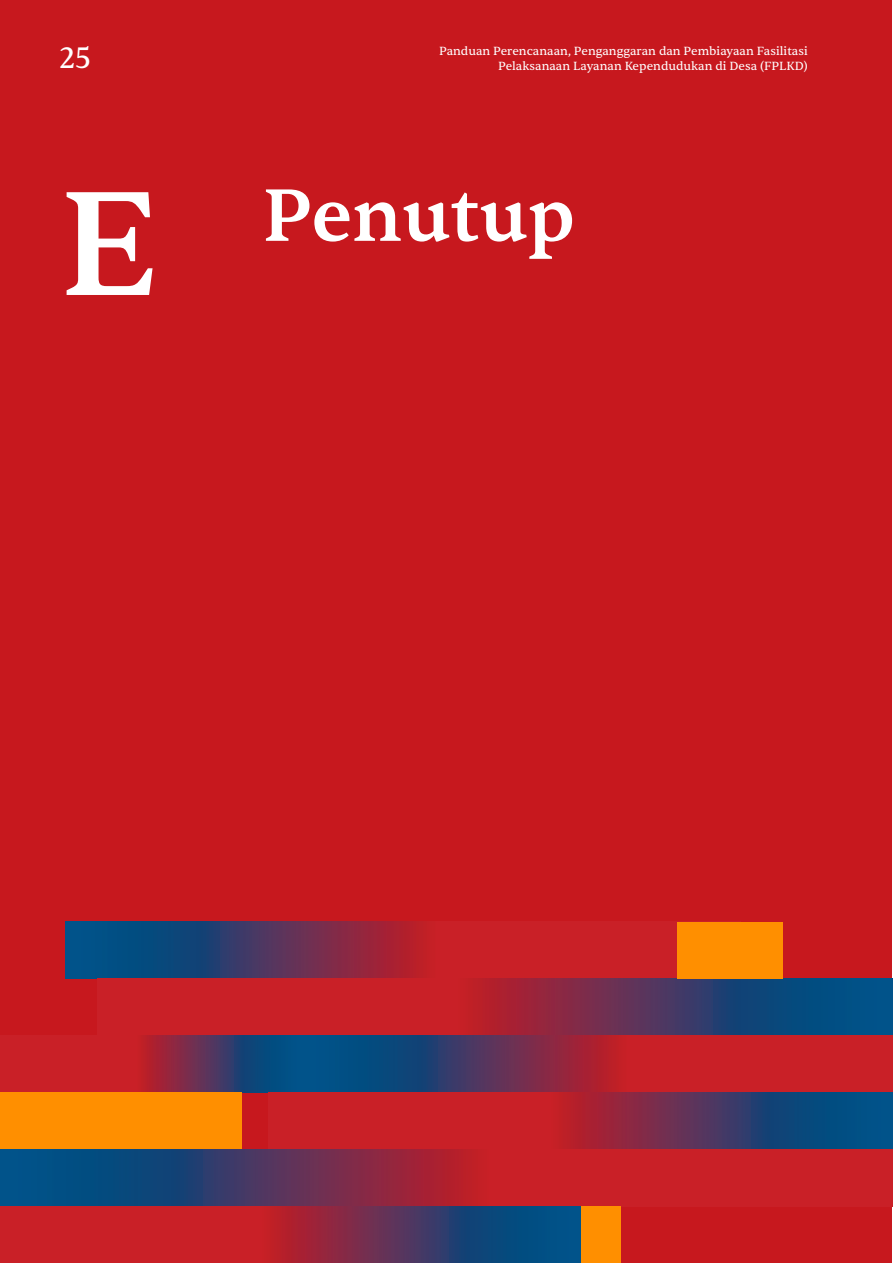
<style>
.page{position:relative;width:893px;height:1263px;background:#fff}
.page>*{position:absolute;margin:0;border:0;box-sizing:border-box;transform-origin:0 0}
.t1{font:500 150px "Sentient";color:#fff}
.t2{font:500 75px "Sentient";color:#fff}
.t3{font:30px "Sentient";color:#fff}
.t4{font:12px/14.4px "Sentient";color:#fff;text-align:right}
</style>
<div class="page">
<div style="left:0;top:0;width:892px;height:1263px;background:#c7181e"></div>
<svg style="left:66px;top:921px;width:354px;height:57px"></svg>
<svg style="left:477px;top:978px;width:415px;height:57px"></svg>
<svg style="left:303px;top:1035px;width:310px;height:57px"></svg>
<svg style="left:144px;top:1035px;width:159px;height:57px"></svg>
<svg style="left:566px;top:1092px;width:326px;height:57px"></svg>
<svg style="left:0;top:1149px;width:468px;height:57px"></svg>
<svg style="left:276px;top:1206px;width:305px;height:57px"></svg>
<div style="left:0;top:1092px;width:242px;height:57px;background:#ff8f00"></div>
<div style="left:677px;top:921px;width:105px;height:57px;background:#ff8f00"></div>
<div style="left:581px;top:1206px;width:40px;height:57px;background:#ff8f00"></div>
<h3 class="t3" style="left:60px;top:40px;width:33px">25</h3>
<p class="t4" style="left:439px;top:44px;width:370px">Panduan Perencanaan, Penganggaran dan Pembiayaan Fasilitasi<br>Pelaksanaan Layanan Kependudukan di Desa (FPLKD)</p>
<h1 class="t1" style="left:60px;top:152px;width:101px">E</h1>
<h2 class="t2" style="left:262px;top:169px;width:314px">Penutup</h2>
</div>
